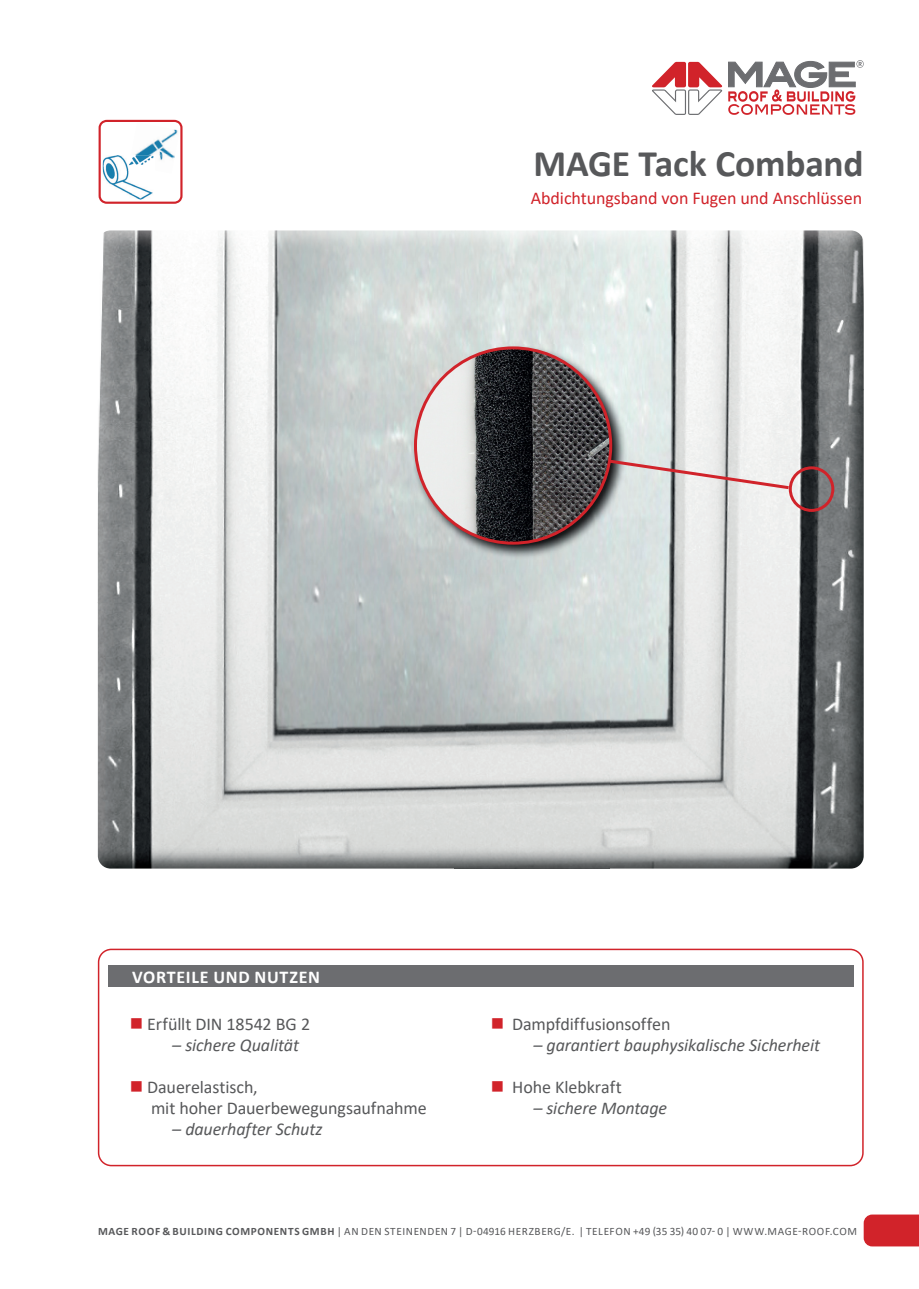
<style>
.page{position:relative;width:919px;height:1289px;background:#fff}
.page>*{position:absolute;margin:0;border:0;box-sizing:border-box;transform-origin:0 0}
.t1{font:700 37.5px "Calibri";letter-spacing:-.005em;color:#57585a}
.t2{font:18px/21px "Calibri";letter-spacing:-.005em;color:#57585a}
.t3{font:italic 18px "Calibri";letter-spacing:-.005em;color:#57585a}
.t4{font:18px "Calibri";letter-spacing:-.005em;color:#d1232a}
.t5{font:700 18px "Calibri";letter-spacing:.04em;color:#fff}
.t6{font:11.25px "Calibri";letter-spacing:.05em;color:#57585a}
.s1{color:#d1232a}
.s2{font-weight:700}
</style>
<div class="page">
<div style="left:863px;top:1214px;width:55px;height:32px;background:#d1232a"></div>
<svg style="left:652px;top:60px;width:211px;height:55px"></svg>
<svg style="left:98px;top:948px;width:765px;height:218px"></svg>
<div style="left:108px;top:965px;width:745px;height:21px;background:#6c6d70"></div>
<svg style="left:99px;top:120px;width:83px;height:84px"></svg>
<img style="left:131px;top:122px;width:49px;height:51px">
<img style="left:103px;top:155px;width:52px;height:45px">
<img style="left:129px;top:155px;width:26px;height:15px">
<img style="left:98px;top:230px;width:357px;height:638px">
<img style="left:455px;top:230px;width:408px;height:159px">
<img style="left:609px;top:389px;width:254px;height:479px">
<img style="left:455px;top:559px;width:154px;height:309px">
<img style="left:412px;top:344px;width:214px;height:215px">
<svg style="left:414px;top:346px;width:420px;height:198px;background:#a4a1a2"></svg>
<h1 class="t1" style="left:533px;top:137px;width:331px">MAGE Tack Comband</h1>
<h2 class="t4" style="left:530px;top:186px;width:333px">Abdichtungsband von Fugen und Anschlüssen</h2>
<h2 class="t5" style="left:132px;top:964px;width:189px">VORTEILE UND NUTZEN</h2>
<h2 class="t2" style="left:130px;top:1013px;width:182px"><span class="s1">■</span> Erfüllt DIN 18542 BG 2</h2>
<h2 class="t3" style="left:172px;top:1032px;width:128px">– sichere Qualität</h2>
<h2 class="t2" style="left:151px;top:1076px;width:277px;text-indent:-21px"><span class="s1">■</span> Dauerelastisch,<br>mit hoher Dauerbewegungsaufnahme</h2>
<h2 class="t3" style="left:172px;top:1116px;width:152px">– dauerhafter Schutz</h2>
<h2 class="t2" style="left:491px;top:1012px;width:181px"><span class="s1">■</span> Dampfdiffusionsoffen</h2>
<h2 class="t3" style="left:533px;top:1032px;width:288px">– garantiert bauphysikalische Sicherheit</h2>
<h2 class="t2" style="left:491px;top:1075px;width:132px"><span class="s1">■</span> Hohe Klebkraft</h2>
<h2 class="t3" style="left:533px;top:1095px;width:135px">– sichere Montage</h2>
<p class="t6" style="left:98px;top:1223px;width:760px"><span class="s2">MAGE ROOF &amp; BUILDING COMPONENTS GMBH</span> | AN DEN STEINENDEN 7 | D-04916 HERZBERG/E. | TELEFON +49 (35 35) 40 07- 0 | WWW.MAGE-ROOF.COM</p>
</div>
